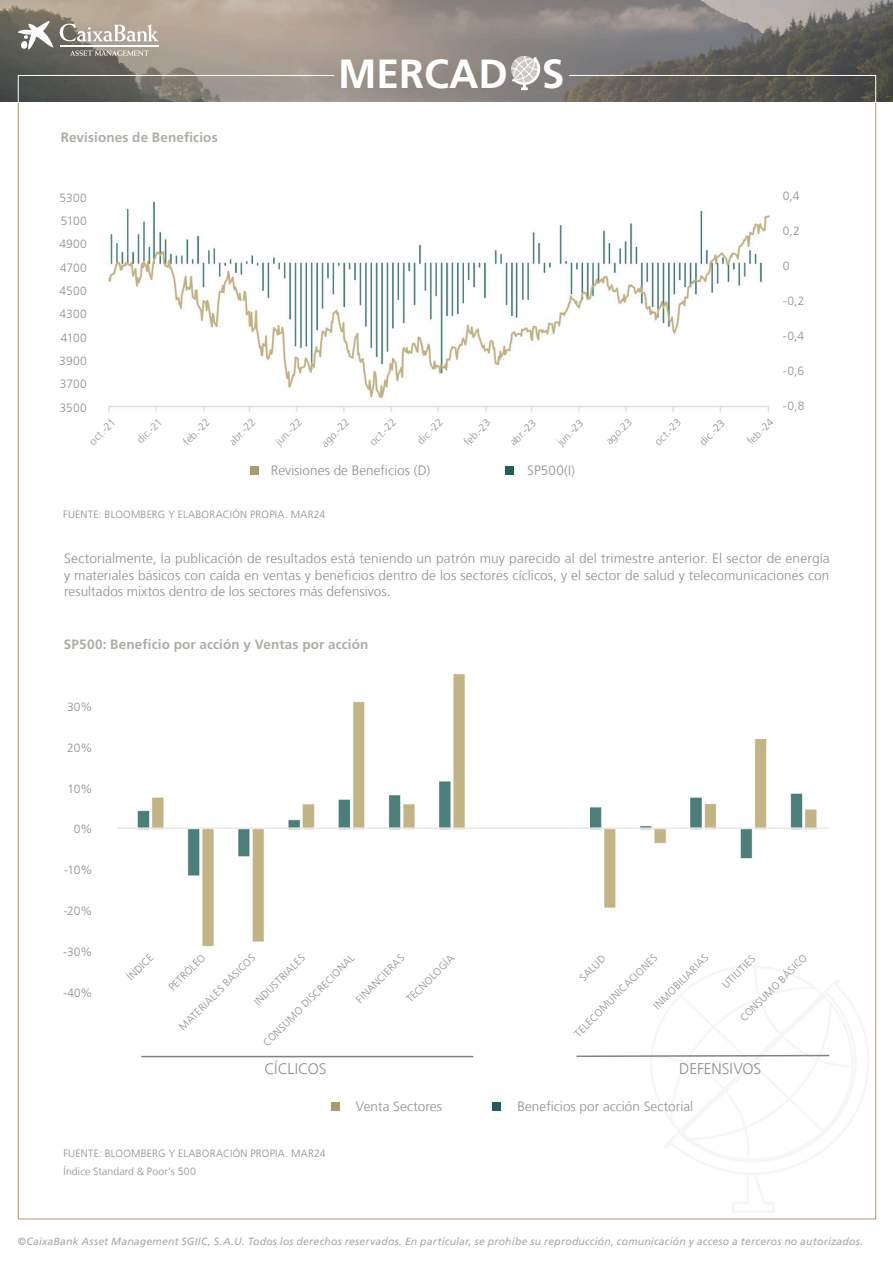
<style>
.page{position:relative;width:893px;height:1263px;background:#fff}
.page>*{position:absolute;margin:0;border:0;box-sizing:border-box;transform-origin:0 0}
.t1{font:700 40.65px "La Caixa Frutiger";color:#fff}
.t2{font:300 15.45px "La Caixa Frutiger";letter-spacing:-.005em;color:#8b9091}
.t3{font:300 13.5px/16.5px "La Caixa Frutiger";letter-spacing:.005em;color:#8b9091;text-align:justify}
.t4{font:700 13.5px "La Caixa Frutiger";letter-spacing:.01em;color:#afaca7}
.t5{font:300 12px "La Caixa Frutiger";letter-spacing:.01em;color:#8b9091}
.t6{font:300 10.5px "La Caixa Frutiger";letter-spacing:.02em;color:#8b9091}
.t7{font:italic 10.5px "La Caixa Frutiger";letter-spacing:.015em;color:#a8a9ad}
</style>
<div class="page">
<svg style="left:0;top:0;width:893px;height:102px"></svg>
<svg style="left:70px;top:50px;width:79px;height:6px"></svg>
<svg style="left:18px;top:21px;width:35px;height:28px"></svg>
<svg style="left:60px;top:24px;width:99px;height:18px"></svg>
<hr style="left:60px;top:46px;width:99px;height:1px;background:#fff">
<svg style="left:17px;top:75px;width:318px;height:28px"></svg>
<svg style="left:568px;top:75px;width:308px;height:28px"></svg>
<div style="left:511px;top:55px;width:27px;height:28px;background:#878181;border-radius:50%"></div>
<svg style="left:511px;top:56px;width:30px;height:35px"></svg>
<img style="left:137px;top:674px;width:680px;height:272px">
<img style="left:108px;top:201px;width:662px;height:211px">
<div style="left:506px;top:466px;width:8px;height:8px;background:#215f59"></div>
<hr style="left:117px;top:827px;width:712px;height:2px;background:#e8e8e8">
<hr style="left:141px;top:1056px;width:332px;height:1px;background:#7e8389">
<svg style="left:576px;top:1054px;width:254px;height:3px"></svg>
<div style="left:492px;top:1102px;width:8px;height:9px;background:#215f59"></div>
<div style="left:331px;top:1102px;width:8px;height:9px;background:#a99b6a"></div>
<div style="left:250px;top:466px;width:8px;height:8px;background:#a99b6a"></div>
<p class="t4" style="left:61px;top:130px;width:158px">Revisiones de Beneficios</p>
<h1 class="t1" style="left:338px;top:50px;width:228px">MERCAD S</h1>
<p class="t5" style="left:60px;top:191px;width:29px">5300</p>
<p class="t5" style="left:61px;top:214px;width:27px">5100</p>
<p class="t5" style="left:59px;top:237px;width:29px">4900</p>
<p class="t5" style="left:60px;top:261px;width:28px">4700</p>
<p class="t5" style="left:60px;top:284px;width:29px">4500</p>
<p class="t5" style="left:59px;top:307px;width:29px">4300</p>
<p class="t5" style="left:61px;top:330px;width:28px">4100</p>
<p class="t5" style="left:59px;top:354px;width:29px">3900</p>
<p class="t5" style="left:60px;top:377px;width:28px">3700</p>
<p class="t5" style="left:60px;top:400px;width:29px">3500</p>
<p class="t6" style="left:87px;top:439px;width:34px;rotate:-45deg">oct.-21</p>
<p class="t6" style="left:134px;top:437px;width:32px;rotate:-45deg">dic.-21</p>
<p class="t6" style="left:181px;top:439px;width:34px;rotate:-45deg">feb.-22</p>
<p class="t6" style="left:226px;top:439px;width:34px;rotate:-45deg">abr.-22</p>
<p class="t6" style="left:273px;top:439px;width:34px;rotate:-45deg">jun.-22</p>
<p class="t6" style="left:318px;top:441px;width:37px;rotate:-45deg">ago.-22</p>
<p class="t6" style="left:367px;top:439px;width:34px;rotate:-45deg">oct.-22</p>
<p class="t6" style="left:415px;top:438px;width:33px;rotate:-45deg">dic.-22</p>
<p class="t6" style="left:461px;top:440px;width:34px;rotate:-45deg">feb.-23</p>
<p class="t6" style="left:507px;top:440px;width:34px;rotate:-45deg">abr.-23</p>
<p class="t6" style="left:555px;top:440px;width:34px;rotate:-45deg">jun.-23</p>
<p class="t6" style="left:603px;top:439px;width:34px;rotate:-45deg">ago.23</p>
<p class="t6" style="left:652px;top:439px;width:34px;rotate:-45deg">oct.-23</p>
<p class="t6" style="left:697px;top:439px;width:33px;rotate:-45deg">dic.-23</p>
<p class="t6" style="left:745px;top:439px;width:34px;rotate:-45deg">feb.-24</p>
<p class="t3" style="left:271px;top:463px;width:161px">Revisiones de Beneficios (D)</p>
<p class="t3" style="left:527px;top:463px;width:49px">SP500(I)</p>
<p class="t5" style="left:783px;top:189px;width:18px">0,4</p>
<p class="t5" style="left:783px;top:224px;width:18px">0,2</p>
<p class="t5" style="left:783px;top:259px;width:8px">0</p>
<p class="t5" style="left:783px;top:294px;width:23px">-0,2</p>
<p class="t5" style="left:783px;top:329px;width:23px">-0,4</p>
<p class="t5" style="left:783px;top:364px;width:23px">-0,6</p>
<p class="t5" style="left:783px;top:399px;width:23px">-0,8</p>
<p class="t6" style="left:63px;top:509px;width:264px">FUENTE: BLOOMBERG Y ELABORACIÓN PROPIA. MAR24</p>
<p class="t3" style="left:64px;top:550px;width:767px">Sectorialmente, la publicación de resultados está teniendo un patrón muy parecido al del trimestre anterior. El sector de energía y materiales básicos con caída en ventas y beneficios dentro de los sectores cíclicos, y el sector de salud y telecomunicaciones con resultados mixtos dentro de los sectores más defensivos.</p>
<p class="t4" style="left:64px;top:637px;width:306px">SP500: Beneficio por acción y Ventas por acción</p>
<p class="t5" style="left:67px;top:700px;width:27px">30%</p>
<p class="t5" style="left:67px;top:741px;width:27px">20%</p>
<p class="t5" style="left:68px;top:781px;width:26px">10%</p>
<p class="t5" style="left:74px;top:822px;width:20px">0%</p>
<p class="t5" style="left:64px;top:863px;width:30px">-10%</p>
<p class="t5" style="left:64px;top:904px;width:30px">-20%</p>
<p class="t5" style="left:63px;top:945px;width:31px">-30%</p>
<p class="t5" style="left:63px;top:986px;width:31px">-40%</p>
<p class="t6" style="left:166px;top:984px;width:48px;rotate:-45deg">PETRÓLEO</p>
<p class="t6" style="left:572px;top:1031px;width:114px;rotate:-45deg">TELECOMUNICACIONES</p>
<p class="t6" style="left:651px;top:1003px;width:74px;rotate:-45deg">INMOBILIARIAS</p>
<p class="t6" style="left:737px;top:1015px;width:92px;rotate:-45deg">CONSUMO BÁSICO</p>
<p class="t6" style="left:177px;top:1024px;width:104px;rotate:-45deg">MATERIALES BÁSICOS</p>
<p class="t6" style="left:720px;top:982px;width:44px;rotate:-45deg">UTILITIES</p>
<p class="t6" style="left:125px;top:974px;width:33px;rotate:-45deg">ÍNDICE</p>
<p class="t6" style="left:252px;top:999px;width:69px;rotate:-45deg">INDUSTRIALES</p>
<p class="t6" style="left:260px;top:1040px;width:126px;rotate:-45deg">CONSUMO DISCRECIONAL</p>
<p class="t6" style="left:577px;top:975px;width:33px;rotate:-45deg">SALUD</p>
<p class="t6" style="left:353px;top:997px;width:65px;rotate:-45deg">FINANCIERAS</p>
<p class="t6" style="left:404px;top:996px;width:64px;rotate:-45deg">TECNOLOGÍA</p>
<p class="t2" style="left:264px;top:1059px;width:64px">CÍCLICOS</p>
<p class="t2" style="left:679px;top:1059px;width:84px">DEFENSIVOS</p>
<p class="t3" style="left:356px;top:1098px;width:87px">Venta Sectores</p>
<p class="t3" style="left:517px;top:1098px;width:177px">Beneficios por acción Sectorial</p>
<p class="t6" style="left:63px;top:1147px;width:264px">FUENTE: BLOOMBERG Y ELABORACIÓN PROPIA. MAR24</p>
<p class="t6" style="left:63px;top:1165px;width:134px">Índice Standard &amp; Poor’s 500</p>
<p class="t7" style="left:18px;top:1235px;width:847px">©CaixaBank Asset Management SGIIC, S.A.U. Todos los derechos reservados. En particular, se prohíbe su reproducción, comunicación y acceso a terceros no autorizados.</p>
</div>
